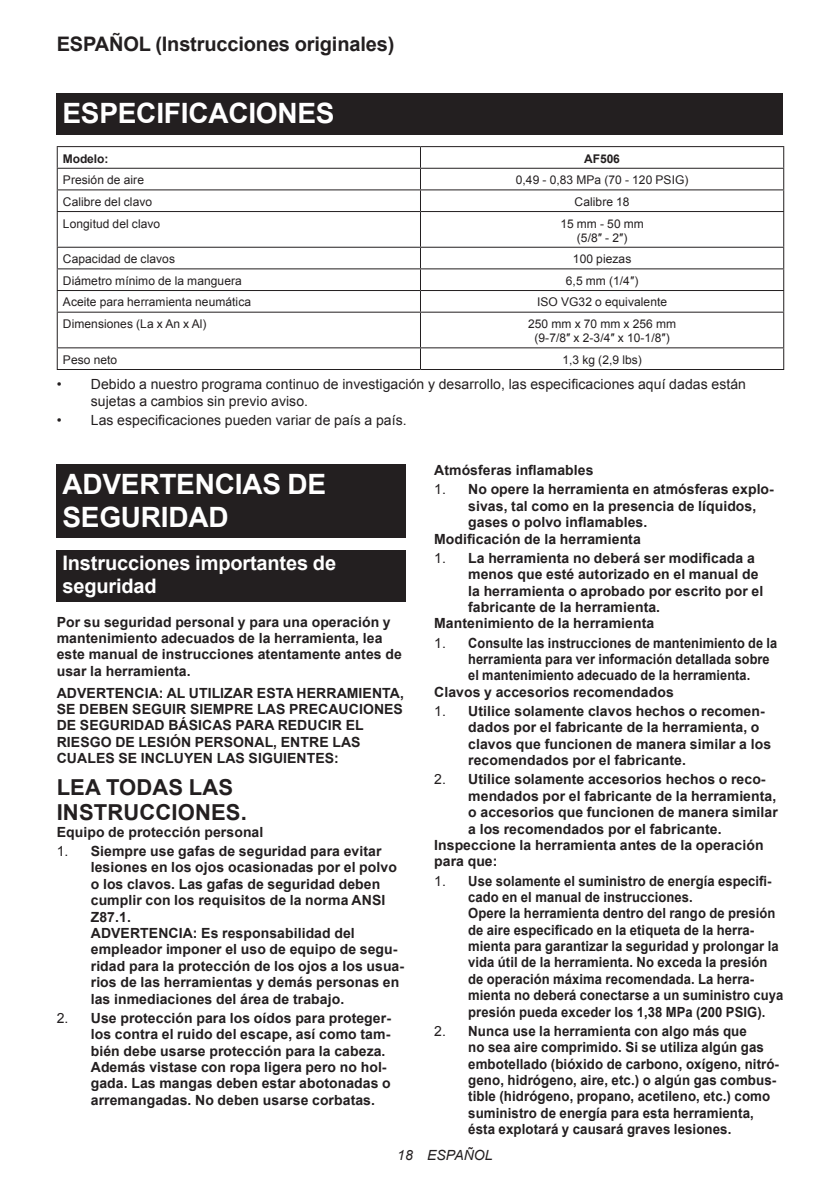
<style>
.page{position:relative;width:840px;height:1191px;background:#fff}
.page>*{position:absolute;margin:0;border:0;box-sizing:border-box;transform-origin:0 0}
.t1{font:700 28px/32.8px "Arial";letter-spacing:-.01em;color:#fff}
.t2{font:700 22px/25.8px "Arial";letter-spacing:.005em;color:#231f20}
.t3{font:700 20px/23.4px "Arial";letter-spacing:-.01em;color:#fff}
.t4{font:700 20px "Arial";letter-spacing:-.01em;color:#231f20}
.t5{font:700 14px/16.4px "Arial";letter-spacing:.005em;color:#231f20}
.t6{font:700 14px/16.4px "Arial";letter-spacing:.005em;color:#231f20;scale:.93 1}
.t7{font:700 14px/16.4px "Arial";letter-spacing:.005em;color:#231f20;scale:.95 1}
.t8{font:14px/16.4px "Arial";letter-spacing:.005em;color:#231f20}
.t9{font:700 14px "Arial";letter-spacing:.005em;color:#231f20;scale:.91 1}
.t10{font:italic 14px "Arial";letter-spacing:.005em;color:#231f20}
.t11{font:12px/14px "Arial";letter-spacing:.005em;color:#231f20;text-align:center}
.t12{font:700 12px "Arial";letter-spacing:-.01em;color:#231f20}
.s1{font-weight:400}
</style>
<div class="page">
<div style="left:57px;top:94px;width:725px;height:41px;background:#231f20"></div>
<hr style="left:57px;top:146px;width:363px;height:1px;background:#231f20">
<hr style="left:420px;top:146px;width:363px;height:1px;background:#231f20">
<hr style="left:57px;top:168px;width:363px;height:1px;background:#231f20">
<hr style="left:420px;top:168px;width:363px;height:1px;background:#231f20">
<hr style="left:57px;top:189px;width:363px;height:1px;background:#231f20">
<svg style="left:57px;top:147px;width:1px;height:64px"></svg>
<hr style="left:420px;top:189px;width:363px;height:1px;background:#231f20">
<svg style="left:420px;top:147px;width:1px;height:64px"></svg>
<hr style="left:57px;top:211px;width:363px;height:1px;background:#231f20">
<hr style="left:57px;top:212px;width:1px;height:35px;background:#231f20">
<hr style="left:420px;top:211px;width:363px;height:1px;background:#231f20">
<hr style="left:420px;top:212px;width:1px;height:35px;background:#231f20">
<hr style="left:782px;top:212px;width:1px;height:35px;background:#231f20">
<hr style="left:57px;top:247px;width:363px;height:1px;background:#231f20">
<hr style="left:420px;top:247px;width:363px;height:1px;background:#231f20">
<hr style="left:57px;top:268px;width:363px;height:1px;background:#231f20">
<hr style="left:420px;top:268px;width:363px;height:1px;background:#231f20">
<hr style="left:57px;top:290px;width:363px;height:1px;background:#231f20">
<svg style="left:57px;top:248px;width:1px;height:64px"></svg>
<hr style="left:420px;top:290px;width:363px;height:1px;background:#231f20">
<svg style="left:420px;top:248px;width:1px;height:64px"></svg>
<hr style="left:57px;top:312px;width:363px;height:1px;background:#231f20">
<hr style="left:57px;top:313px;width:1px;height:34px;background:#231f20">
<hr style="left:420px;top:312px;width:363px;height:1px;background:#231f20">
<hr style="left:420px;top:313px;width:1px;height:34px;background:#231f20">
<hr style="left:782px;top:313px;width:1px;height:34px;background:#231f20">
<hr style="left:57px;top:347px;width:363px;height:1px;background:#231f20">
<svg style="left:57px;top:348px;width:1px;height:21px"></svg>
<hr style="left:420px;top:347px;width:363px;height:1px;background:#231f20">
<svg style="left:420px;top:348px;width:1px;height:21px"></svg>
<hr style="left:57px;top:369px;width:363px;height:1px;background:#231f20">
<hr style="left:420px;top:369px;width:363px;height:1px;background:#231f20">
<div style="left:57px;top:464px;width:348px;height:74px;background:#231f20"></div>
<div style="left:57px;top:549px;width:348px;height:52px;background:#231f20"></div>
<h3 class="t4" style="left:57px;top:31px;width:339px">ESPAÑOL (Instrucciones originales)</h3>
<h1 class="t1" style="left:62px;top:98px;width:273px">ESPECIFICACIONES</h1>
<p class="t12" style="left:63px;top:150px;width:47px">Modelo:</p>
<p class="t12" style="left:584px;top:150px;width:37px">AF506</p>
<p class="t11" style="left:63px;top:173px;width:83px">Presión de aire</p>
<p class="t11" style="left:515px;top:173px;width:174px">0,49 - 0,83 MPa (70 - 120 PSIG)</p>
<p class="t11" style="left:63px;top:195px;width:91px">Calibre del clavo</p>
<p class="t11" style="left:574px;top:195px;width:56px">Calibre 18</p>
<p class="t11" style="left:63px;top:216px;width:99px">Longitud del clavo</p>
<p class="t11" style="left:560px;top:216px;width:85px">15 mm - 50 mm (5/8″ - 2″)</p>
<p class="t11" style="left:63px;top:252px;width:114px">Capacidad de clavos</p>
<p class="t11" style="left:572px;top:252px;width:60px">100 piezas</p>
<p class="t11" style="left:63px;top:274px;width:180px">Diámetro mínimo de la manguera</p>
<p class="t11" style="left:565px;top:274px;width:74px">6,5 mm (1/4″)</p>
<p class="t11" style="left:63px;top:295px;width:189px">Aceite para herramienta neumática</p>
<p class="t11" style="left:537px;top:295px;width:131px">ISO VG32 o equivalente</p>
<p class="t11" style="left:63px;top:317px;width:145px">Dimensiones (La x An x Al)</p>
<p class="t11" style="left:528px;top:317px;width:149px">250 mm x 70 mm x 256 mm (9-7/8″ x 2-3/4″ x 10-1/8″)</p>
<p class="t11" style="left:63px;top:353px;width:56px">Peso neto</p>
<p class="t11" style="left:562px;top:353px;width:81px">1,3 kg (2,9 lbs)</p>
<p class="t8" style="left:91px;top:376px;width:656px;text-indent:-34px">• Debido a nuestro programa continuo de investigación y desarrollo, las especificaciones aquí dadas están sujetas a cambios sin previo aviso.</p>
<p class="t8" style="left:57px;top:412px;width:351px">• Las especificaciones pueden variar de país a país.</p>
<h1 class="t1" style="left:62px;top:469px;width:265px">ADVERTENCIAS DE<br>SEGURIDAD</h1>
<h3 class="t3" style="left:62px;top:551px;width:275px">Instrucciones importantes de seguridad</h3>
<p class="t5" style="left:57px;top:614px;width:346px">Por su seguridad personal y para una operación y mantenimiento adecuados de la herramienta, lea este manual de instrucciones atentamente antes de usar la herramienta.</p>
<p class="t5" style="left:57px;top:685px;width:348px">ADVERTENCIA: AL UTILIZAR ESTA HERRAMIENTA, SE DEBEN SEGUIR SIEMPRE LAS PRECAUCIONES DE SEGURIDAD BÁSICAS PARA REDUCIR EL RIESGO DE LESIÓN PERSONAL, ENTRE LAS CUALES SE INCLUYEN LAS SIGUIENTES:</p>
<h2 class="t2" style="left:57px;top:774px;width:191px">LEA TODAS LAS<br>INSTRUCCIONES.</h2>
<p class="t5" style="left:57px;top:824px;width:208px">Equipo de protección personal</p>
<p class="t5" style="left:91px;top:843px;width:315px;text-indent:-34px"><span class="s1">1.</span> Siempre use gafas de seguridad para evitar lesiones en los ojos ocasionadas por el polvo o los clavos. Las gafas de seguridad deben cumplir con los requisitos de la norma ANSI Z87.1.<br>ADVERTENCIA: Es responsabilidad del empleador imponer el uso de equipo de segu&shy;ridad para la protección de los ojos a los usua&shy;rios de las herramientas y demás personas en las inmediaciones del área de trabajo.</p>
<p class="t5" style="left:91px;top:1010px;width:301px;text-indent:-34px"><span class="s1">2.</span> Use protección para los oídos para proteger&shy;los contra el ruido del escape, así como tam&shy;bién debe usarse protección para la cabeza.<br>Además vistase con ropa ligera pero no hol&shy;gada. Las mangas deben estar abotonadas o arremangadas. No deben usarse corbatas.</p>
<p class="t5" style="left:434px;top:462px;width:161px">Atmósferas inflamables</p>
<p class="t5" style="left:434px;top:482px;width:341px"><span class="s1">1.</span> No opere la herramienta en atmósferas explo-</p>
<p class="t5" style="left:468px;top:498px;width:289px">sivas, tal como en la presencia de líquidos,</p>
<p class="t5" style="left:468px;top:514px;width:180px">gases o polvo inflamables.</p>
<p class="t5" style="left:434px;top:531px;width:208px">Modificación de la herramienta</p>
<p class="t5" style="left:434px;top:550px;width:322px"><span class="s1">1.</span> La herramienta no deberá ser modificada a</p>
<p class="t5" style="left:468px;top:566px;width:291px">menos que esté autorizado en el manual de</p>
<p class="t5" style="left:468px;top:583px;width:296px">la herramienta o aprobado por escrito por el</p>
<p class="t5" style="left:468px;top:599px;width:193px">fabricante de la herramienta.</p>
<p class="t5" style="left:434px;top:615px;width:221px">Mantenimiento de la herramienta</p>
<p class="t9" style="left:434px;top:633px;width:378px"><span class="s1">1.</span> Consulte las instrucciones de mantenimiento de la</p>
<p class="t9" style="left:468px;top:650px;width:332px">herramienta para ver información detallada sobre</p>
<p class="t9" style="left:468px;top:666px;width:311px">el mantenimiento adecuado de la herramienta.</p>
<p class="t5" style="left:434px;top:684px;width:241px">Clavos y accesorios recomendados</p>
<p class="t5" style="left:468px;top:703px;width:304px;text-indent:-34px"><span class="s1">1.</span> Utilice solamente clavos hechos o recomen&shy;dados por el fabricante de la herramienta, o clavos que funcionen de manera similar a los recomendados por el fabricante.</p>
<p class="t5" style="left:434px;top:771px;width:333px"><span class="s1">2.</span> Utilice solamente accesorios hechos o reco-</p>
<p class="t5" style="left:468px;top:788px;width:309px">mendados por el fabricante de la herramienta,</p>
<p class="t5" style="left:468px;top:804px;width:311px">o accesorios que funcionen de manera similar</p>
<p class="t5" style="left:468px;top:821px;width:255px">a los recomendados por el fabricante.</p>
<p class="t5" style="left:434px;top:837px;width:331px">Inspeccione la herramienta antes de la operación</p>
<p class="t5" style="left:434px;top:853px;width:65px">para que:</p>
<p class="t6" style="left:468px;top:873px;width:340px;text-indent:-34px"><span class="s1">1.</span> Use solamente el suministro de energía especifi&shy;cado en el manual de instrucciones.<br>Opere la herramienta dentro del rango de presión de aire especificado en la etiqueta de la herra&shy;mienta para garantizar la seguridad y prolongar la vida útil de la herramienta. No exceda la presión de operación máxima recomendada. La herra&shy;mienta no deberá conectarse a un suministro cuya presión pueda exceder los 1,38 MPa (200 PSIG).</p>
<p class="t7" style="left:468px;top:1023px;width:328px;text-indent:-34px"><span class="s1">2.</span> Nunca use la herramienta con algo más que<br>no sea aire comprimido. Si se utiliza algún gas embotellado (bióxido de carbono, oxígeno, nitró&shy;geno, hidrógeno, aire, etc.) o algún gas combus&shy;tible (hidrógeno, propano, acetileno, etc.) como suministro de energía para esta herramienta, ésta explotará y causará graves lesiones.</p>
<p class="t10" style="left:397px;top:1146px;width:97px">18 ESPAÑOL</p>
</div>
